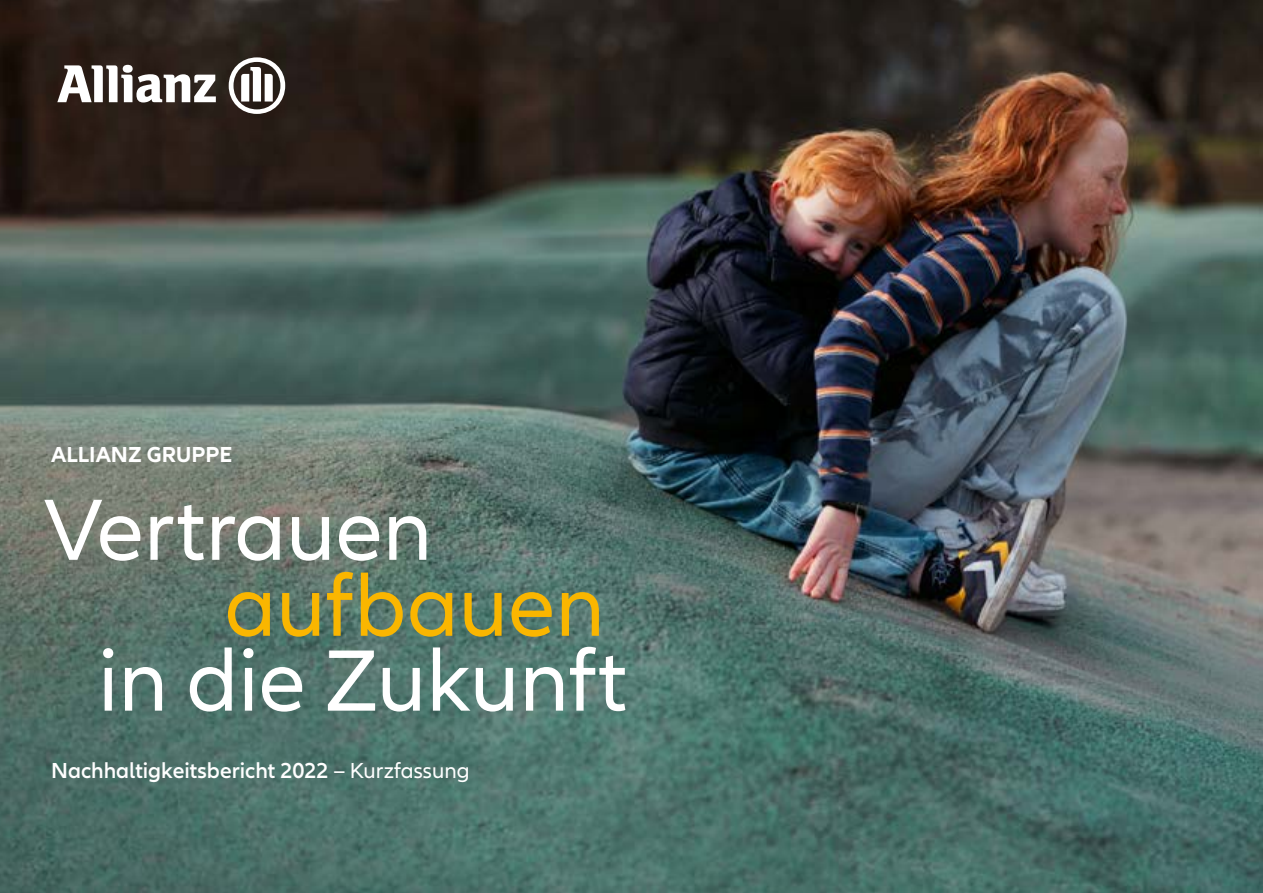
<style>
.page{position:relative;width:1263px;height:893px;background:#fff}
.page>*{position:absolute;margin:0;border:0;box-sizing:border-box;transform-origin:0 0}
.t1{font:90px "Allianz Neo";color:#fff}
.t2{font:90px "Allianz Neo";color:#fab600}
.t3{font:600 22.5px "Allianz Neo";color:#fff}
.t4{font:700 22.5px "Allianz Neo";color:#fff}
.s1{font-weight:400}
</style>
<div class="page">
<img style="left:0;top:0;width:1263px;height:893px">
<svg style="left:57px;top:65px;width:159px;height:37px"></svg>
<svg style="left:229px;top:57px;width:56px;height:57px"></svg>
<p class="t4" style="left:51px;top:441px;width:183px">ALLIANZ GRUPPE</p>
<h1 class="t1" style="left:44px;top:479px;width:390px">Vertrauen</h1>
<h1 class="t2" style="left:225px;top:555px;width:381px">aufbauen</h1>
<h1 class="t1" style="left:98px;top:629px;width:531px">in die Zukunft</h1>
<p class="t3" style="left:51px;top:758px;width:420px">Nachhaltigkeitsbericht 2022 – <span class="s1">Kurzfassung</span></p>
</div>
